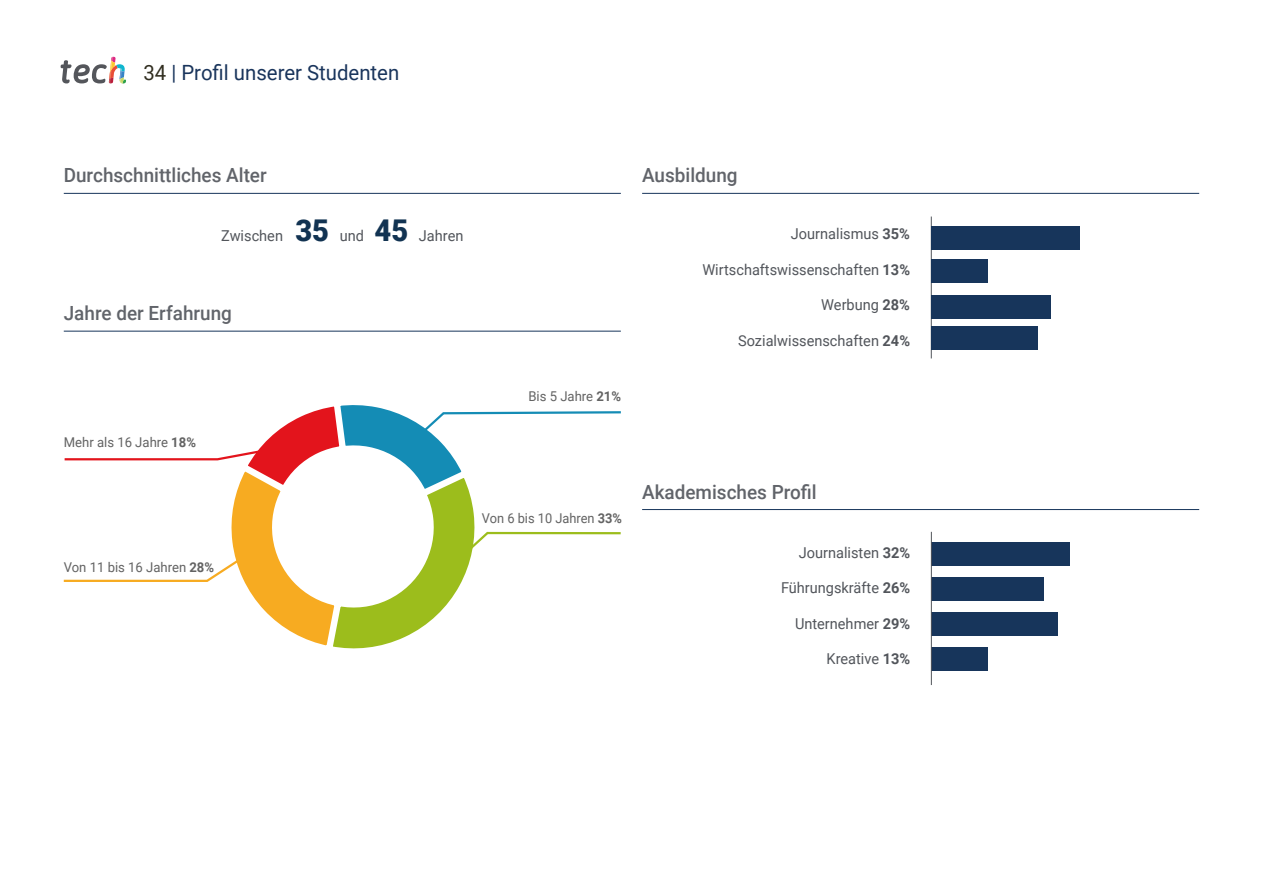
<style>
.page{position:relative;width:1263px;height:893px;background:#fff}
.page>*{position:absolute;margin:0;border:0;box-sizing:border-box;transform-origin:0 0}
.t1{font:21px "Roboto";color:#1a355c}
.t2{font:500 19.5px "Roboto";color:#61646a}
.t3{font:15px "Roboto";color:#52555b}
.t4{font:13.5px "Roboto";color:#636363}
.t5{font:13.5px "Roboto";color:#636363;scale:.95 1}
.s1{color:#312e20}
.s2{font-weight:900;font-size:30px;color:#123352}
.s3{font-weight:700}
</style>
<div class="page">
<svg style="left:61px;top:57px;width:65px;height:27px"></svg>
<hr style="left:64px;top:193px;width:557px;height:1px;background:#17355b">
<hr style="left:64px;top:331px;width:557px;height:1px;background:#17355b">
<hr style="left:642px;top:193px;width:557px;height:1px;background:#17355b">
<div style="left:931px;top:647px;width:56px;height:24px;background:#17355b"></div>
<div style="left:931px;top:577px;width:112px;height:24px;background:#17355b"></div>
<hr style="left:642px;top:509px;width:557px;height:1px;background:#17355b">
<div style="left:931px;top:543px;width:138px;height:23px;background:#17355b"></div>
<div style="left:931px;top:612px;width:127px;height:24px;background:#17355b"></div>
<hr style="left:931px;top:532px;width:1px;height:153px;background:#52555b">
<hr style="left:931px;top:217px;width:1px;height:141px;background:#52555b">
<div style="left:931px;top:326px;width:106px;height:24px;background:#17355b"></div>
<div style="left:931px;top:295px;width:120px;height:24px;background:#17355b"></div>
<div style="left:931px;top:226px;width:149px;height:24px;background:#17355b"></div>
<div style="left:931px;top:259px;width:56px;height:24px;background:#17355b"></div>
<svg style="left:63px;top:405px;width:558px;height:244px"></svg>
<h1 class="t1" style="left:144px;top:57px;width:257px"><span class="s1">34</span> | Profil unserer Studenten</h1>
<h2 class="t2" style="left:64px;top:161px;width:204px">Durchschnittliches Alter</h2>
<p class="t3" style="left:221px;top:225px;width:244px">Zwischen <span class="s2">35</span> und <span class="s2">45</span> Jahren</p>
<h2 class="t2" style="left:64px;top:300px;width:170px">Jahre der Erfahrung</h2>
<p class="t4" style="left:64px;top:433px;width:134px">Mehr als 16 Jahre <span class="s3">18%</span></p>
<p class="t4" style="left:64px;top:558px;width:152px">Von 11 bis 16 Jahren <span class="s3">28%</span></p>
<p class="t4" style="left:528px;top:386px;width:94px">Bis 5 Jahre <span class="s3">21%</span></p>
<p class="t5" style="left:482px;top:508px;width:149px">Von 6 bis 10 Jahren <span class="s3">33%</span></p>
<h2 class="t2" style="left:642px;top:161px;width:97px">Ausbildung</h2>
<p class="t3" style="left:791px;top:224px;width:121px">Journalismus <span class="s3">35%</span></p>
<p class="t3" style="left:702px;top:259px;width:209px">Wirtschaftswissenschaften <span class="s3">13%</span></p>
<p class="t3" style="left:821px;top:295px;width:90px">Werbung <span class="s3">28%</span></p>
<p class="t3" style="left:738px;top:330px;width:173px">Sozialwissenschaften <span class="s3">24%</span></p>
<h2 class="t2" style="left:642px;top:478px;width:176px">Akademisches Profil</h2>
<p class="t3" style="left:799px;top:542px;width:113px">Journalisten <span class="s3">32%</span></p>
<p class="t3" style="left:781px;top:577px;width:131px">Führungskräfte <span class="s3">26%</span></p>
<p class="t3" style="left:795px;top:613px;width:117px">Unternehmer <span class="s3">29%</span></p>
<p class="t3" style="left:826px;top:648px;width:85px">Kreative <span class="s3">13%</span></p>
</div>
